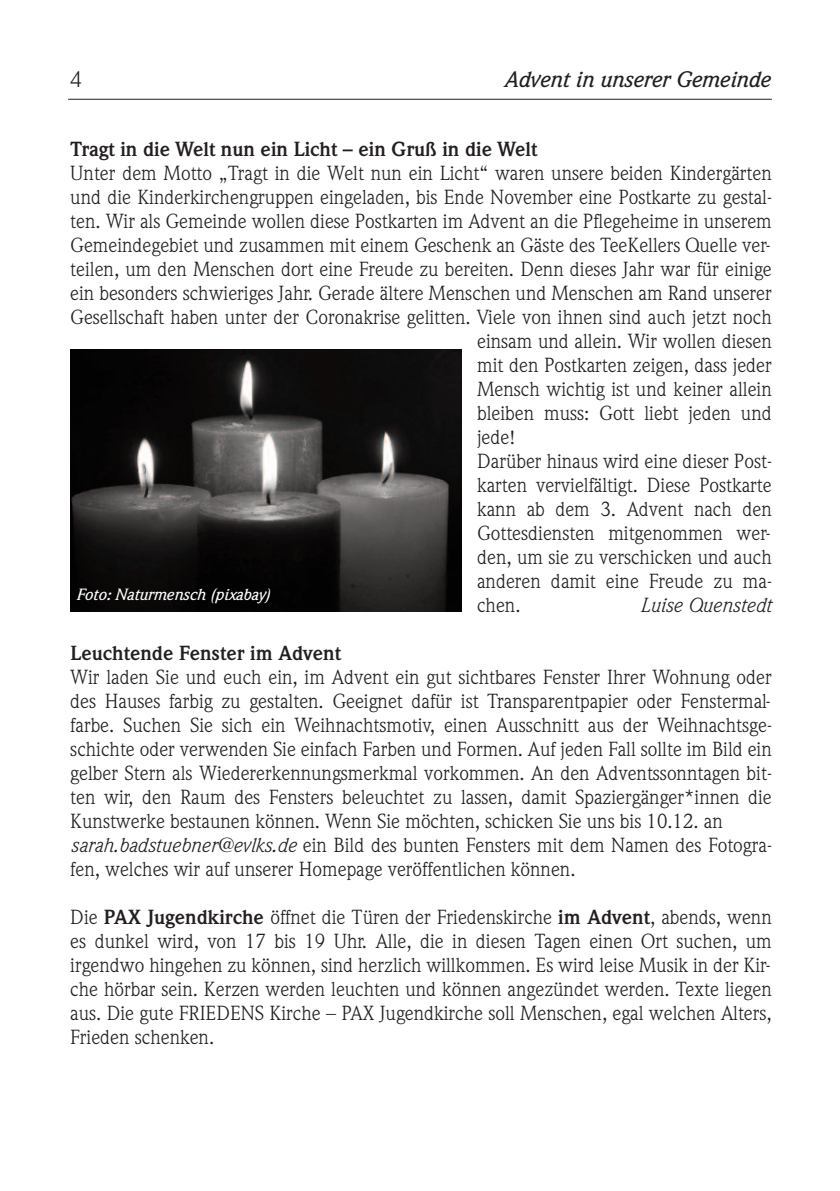
<style>
.page{position:relative;width:840px;height:1191px;background:#fff}
.page>*{position:absolute;margin:0;border:0;box-sizing:border-box;transform-origin:0 0}
.t1{font:italic 500 22px "Weidemann";color:#231f20}
.t2{font:22px "Weidemann";color:#231f20}
.t3{font:20px/24px "Weidemann";color:#231f20}
.t4{font:700 20px "Weidemann";color:#231f20}
.t5{font:italic 20px "Weidemann";color:#231f20}
.t6{font:italic 500 16px "Weidemann";color:#fff}
.s1{font-style:italic}
.s2{font-weight:700}
</style>
<div class="page">
<hr style="left:68px;top:99px;width:703px;height:1px;background:#231f20">
<img style="left:70px;top:349px;width:391px;height:262px">
<p class="t2" style="left:70px;top:71px;width:13px">4</p>
<p class="t1" style="left:505px;top:71px;width:268px">Advent in unserer Gemeinde</p>
<p class="t4" style="left:70px;top:142px;width:468px">Tragt in die Welt nun ein Licht – ein Gruß in die Welt</p>
<p class="t3" style="left:70px;top:163px;width:702px">Unter dem Motto „Tragt in die Welt nun ein Licht“ waren unsere beiden Kindergärten</p>
<p class="t3" style="left:70px;top:187px;width:702px">und die Kinderkirchengruppen eingeladen, bis Ende November eine Postkarte zu gestal-</p>
<p class="t3" style="left:70px;top:211px;width:702px">ten. Wir als Gemeinde wollen diese Postkarten im Advent an die Pflegeheime in unserem</p>
<p class="t3" style="left:70px;top:235px;width:701px">Gemeindegebiet und zusammen mit einem Geschenk an Gäste des TeeKellers Quelle ver-</p>
<p class="t3" style="left:70px;top:259px;width:702px">teilen, um den Menschen dort eine Freude zu bereiten. Denn dieses Jahr war für einige</p>
<p class="t3" style="left:70px;top:283px;width:702px">ein besonders schwieriges Jahr. Gerade ältere Menschen und Menschen am Rand unserer</p>
<p class="t3" style="left:70px;top:307px;width:702px">Gesellschaft haben unter der Coronakrise gelitten. Viele von ihnen sind auch jetzt noch</p>
<p class="t3" style="left:477px;top:331px;width:296px">einsam und allein. Wir wollen diesen</p>
<p class="t3" style="left:477px;top:355px;width:296px">mit den Postkarten zeigen, dass jeder</p>
<p class="t3" style="left:477px;top:379px;width:296px">Mensch wichtig ist und keiner allein</p>
<p class="t3" style="left:477px;top:403px;width:296px">bleiben muss: Gott liebt jeden und</p>
<p class="t3" style="left:477px;top:427px;width:40px">jede!</p>
<p class="t3" style="left:477px;top:451px;width:296px">Darüber hinaus wird eine dieser Post-</p>
<p class="t3" style="left:477px;top:475px;width:296px">karten vervielfältigt. Diese Postkarte</p>
<p class="t3" style="left:477px;top:499px;width:296px">kann ab dem 3. Advent nach den</p>
<p class="t3" style="left:477px;top:523px;width:295px">Gottesdiensten mitgenommen wer-</p>
<p class="t3" style="left:477px;top:547px;width:296px">den, um sie zu verschicken und auch</p>
<p class="t3" style="left:477px;top:571px;width:296px">anderen damit eine Freude zu ma-</p>
<p class="t3" style="left:477px;top:595px;width:45px">chen.</p>
<p class="t5" style="left:639px;top:598px;width:133px">Luise Quenstedt</p>
<p class="t4" style="left:70px;top:646px;width:272px">Leuchtende Fenster im Advent</p>
<p class="t3" style="left:70px;top:667px;width:702px">Wir laden Sie und euch ein, im Advent ein gut sichtbares Fenster Ihrer Wohnung oder des Hauses farbig zu gestalten. Geeignet dafür ist Transparentpapier oder Fenstermal&shy;farbe. Suchen Sie sich ein Weihnachtsmotiv, einen Ausschnitt aus der Weihnachtsge&shy;schichte oder verwenden Sie einfach Farben und Formen. Auf jeden Fall sollte im Bild ein gelber Stern als Wiedererkennungsmerkmal vorkommen. An den Adventssonntagen bit&shy;ten wir, den Raum des Fensters beleuchtet zu lassen, damit Spaziergänger*innen die Kunstwerke bestaunen können. Wenn Sie möchten, schicken Sie uns bis 10.12. an <span class="s1">sarah.badstuebner@evlks.de</span> ein Bild des bunten Fensters mit dem Namen des Fotogra&shy;fen, welches wir auf unserer Homepage veröffentlichen können.</p>
<p class="t3" style="left:70px;top:907px;width:702px;text-align:justify">Die <span class="s2">PAX Jugendkirche</span> öffnet die Türen der Friedenskirche <span class="s2">im Advent</span>, abends, wenn es dunkel wird, von 17 bis 19 Uhr. Alle, die in diesen Tagen einen Ort suchen, um irgendwo hingehen zu können, sind herzlich willkommen. Es wird leise Musik in der Kir&shy;che hörbar sein. Kerzen werden leuchten und können angezündet werden. Texte liegen aus. Die gute FRIEDENS Kirche – PAX Jugendkirche soll Menschen, egal welchen Alters, Frieden schenken.</p>
<p class="t6" style="left:78px;top:589px;width:195px">Foto: Naturmensch (pixabay)</p>
</div>
